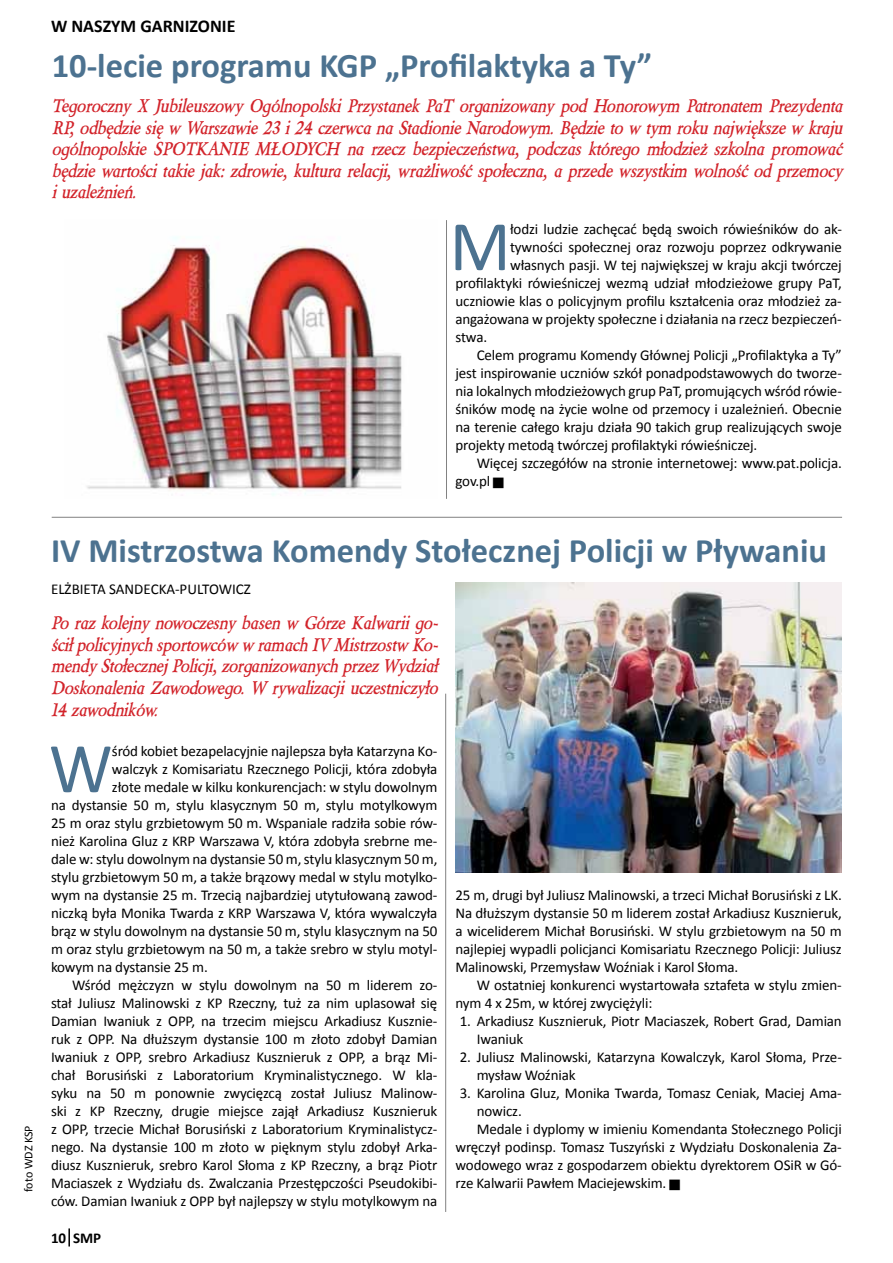
<style>
.page{position:relative;width:893px;height:1263px;background:#fff}
.page>*{position:absolute;margin:0;border:0;box-sizing:border-box;transform-origin:0 0}
.t1{font:71.7px "Calibri";color:#4c7290}
.t2{font:700 34.5px "Calibri";color:#4c7290}
.t3{font:italic 700 18px/21.6px "Berylium";color:#d2232a;text-align:justify}
.t4{font:700 18px "Calibri";color:#000}
.t5{font:15px/18px "Calibri";letter-spacing:-.01em;color:#000}
.t6{font:700 15px "Calibri";color:#000}
.t7{font:12px "Calibri";letter-spacing:-.01em;color:#000}
</style>
<div class="page">
<svg style="left:68px;top:1228px;width:2px;height:18px"></svg>
<hr style="left:445px;top:694px;width:1px;height:518px;background:#000">
<hr style="left:446px;top:220px;width:1px;height:279px;background:#000">
<img style="left:455px;top:583px;width:387px;height:290px">
<img style="left:87px;top:237px;width:315px;height:259px">
<hr style="left:52px;top:517px;width:790px;height:1px;background:#000">
<p class="t4" style="left:51px;top:15px;width:186px">W NASZYM GARNIZONIE</p>
<h2 class="t2" style="left:52px;top:43px;width:602px">10-lecie programu KGP „Profilaktyka a Ty”</h2>
<p class="t3" style="left:52px;top:95px;width:792px">Tegoroczny X Jubileuszowy Ogólnopolski Przystanek PaT organizowany pod Honorowym Patronatem Prezydenta RP, odbędzie się w Warszawie 23 i 24 czerwca na Stadionie Narodowym. Będzie to w tym roku największe w kraju ogólnopolskie SPOTKANIE MŁODYCH na rzecz bezpieczeństwa, podczas którego młodzież szkolna promować będzie wartości takie jak: zdrowie, kultura relacji, wrażliwość społeczna, a przede wszystkim wolność od przemocy i uzależnień.</p>
<h1 class="t1" style="left:449px;top:201px;width:63px">M</h1>
<p class="t5" style="left:510px;top:220px;width:333px">łodzi ludzie zachęcać będą swoich rówieśników do ak-</p>
<p class="t5" style="left:510px;top:238px;width:333px">tywności społecznej oraz rozwoju poprzez odkrywanie</p>
<p class="t5" style="left:510px;top:256px;width:333px">własnych pasji. W tej największej w kraju akcji twórczej</p>
<p class="t5" style="left:455px;top:274px;width:388px">profilaktyki rówieśniczej wezmą udział młodzieżowe grupy PaT,</p>
<p class="t5" style="left:455px;top:292px;width:388px">uczniowie klas o policyjnym profilu kształcenia oraz młodzież za-</p>
<p class="t5" style="left:455px;top:310px;width:388px">angażowana w projekty społeczne i działania na rzecz bezpieczeń-</p>
<p class="t5" style="left:455px;top:328px;width:33px">stwa.</p>
<p class="t5" style="left:477px;top:346px;width:367px">Celem programu Komendy Głównej Policji „Profilaktyka a Ty”</p>
<p class="t5" style="left:455px;top:364px;width:388px">jest inspirowanie uczniów szkół ponadpodstawowych do tworze-</p>
<p class="t5" style="left:455px;top:382px;width:388px">nia lokalnych młodzieżowych grup PaT, promujących wśród rówie-</p>
<p class="t5" style="left:455px;top:400px;width:388px">śników modę na życie wolne od przemocy i uzależnień. Obecnie</p>
<p class="t5" style="left:455px;top:418px;width:388px">na terenie całego kraju działa 90 takich grup realizujących swoje</p>
<p class="t5" style="left:455px;top:436px;width:303px">projekty metodą twórczej profilaktyki rówieśniczej.</p>
<p class="t5" style="left:477px;top:454px;width:367px">Więcej szczegółów na stronie internetowej: www.pat.policja.</p>
<p class="t5" style="left:455px;top:472px;width:36px">gov.pl</p>
<p class="t7" style="left:21px;top:1192px;width:68px;rotate:-90deg">foto WDZ KSP</p>
<h2 class="t2" style="left:51px;top:528px;width:778px">IV Mistrzostwa Komendy Stołecznej Policji w Pływaniu</h2>
<p class="t5" style="left:51px;top:580px;width:201px">ELŻBIETA SANDECKA-PULTOWICZ</p>
<p class="t3" style="left:51px;top:612px;width:388px">Po raz kolejny nowoczesny basen w Górze Kalwarii go&shy;ścił policyjnych sportowców w ramach IV Mistrzostw Ko&shy;mendy Stołecznej Policji, zorganizowanych przez Wydział Doskonalenia Zawodowego. W rywalizacji uczestniczyło 14 zawodników.</p>
<h1 class="t1" style="left:49px;top:723px;width:65px">W</h1>
<p class="t5" style="left:112px;top:742px;width:327px">śród kobiet bezapelacyjnie najlepsza była Katarzyna Ko-</p>
<p class="t5" style="left:112px;top:760px;width:327px">walczyk z Komisariatu Rzecznego Policji, która zdobyła</p>
<p class="t5" style="left:112px;top:778px;width:327px">złote medale w kilku konkurencjach: w stylu dowolnym</p>
<p class="t5" style="left:51px;top:796px;width:388px">na dystansie 50 m, stylu klasycznym 50 m, stylu motylkowym</p>
<p class="t5" style="left:51px;top:814px;width:388px">25 m oraz stylu grzbietowym 50 m. Wspaniale radziła sobie rów-</p>
<p class="t5" style="left:51px;top:832px;width:388px">nież Karolina Gluz z KRP Warszawa V, która zdobyła srebrne me-</p>
<p class="t5" style="left:51px;top:850px;width:388px">dale w: stylu dowolnym na dystansie 50 m, stylu klasycznym 50 m,</p>
<p class="t5" style="left:51px;top:868px;width:388px">stylu grzbietowym 50 m, a także brązowy medal w stylu motylko-</p>
<p class="t5" style="left:51px;top:886px;width:388px">wym na dystansie 25 m. Trzecią najbardziej utytułowaną zawod-</p>
<p class="t5" style="left:51px;top:904px;width:388px">niczką była Monika Twarda z KRP Warszawa V, która wywalczyła</p>
<p class="t5" style="left:51px;top:922px;width:388px">brąz w stylu dowolnym na dystansie 50 m, stylu klasycznym na 50</p>
<p class="t5" style="left:51px;top:940px;width:388px">m oraz stylu grzbietowym na 50 m, a także srebro w stylu motyl-</p>
<p class="t5" style="left:51px;top:958px;width:158px">kowym na dystansie 25 m.</p>
<p class="t5" style="left:72px;top:976px;width:367px">Wśród mężczyzn w stylu dowolnym na 50 m liderem zo-</p>
<p class="t5" style="left:51px;top:994px;width:388px">stał Juliusz Malinowski z KP Rzeczny, tuż za nim uplasował się</p>
<p class="t5" style="left:51px;top:1012px;width:388px">Damian Iwaniuk z OPP, na trzecim miejscu Arkadiusz Kusznie-</p>
<p class="t5" style="left:51px;top:1030px;width:388px">ruk z OPP. Na dłuższym dystansie 100 m złoto zdobył Damian</p>
<p class="t5" style="left:51px;top:1048px;width:388px">Iwaniuk z OPP, srebro Arkadiusz Kusznieruk z OPP, a brąz Mi-</p>
<p class="t5" style="left:51px;top:1066px;width:388px">chał Borusiński z Laboratorium Kryminalistycznego. W kla-</p>
<p class="t5" style="left:51px;top:1084px;width:388px">syku na 50 m ponownie zwycięzcą został Juliusz Malinow-</p>
<p class="t5" style="left:51px;top:1102px;width:388px">ski z KP Rzeczny, drugie miejsce zajął Arkadiusz Kusznieruk</p>
<p class="t5" style="left:51px;top:1120px;width:388px">z OPP, trzecie Michał Borusiński z Laboratorium Kryminalistycz-</p>
<p class="t5" style="left:51px;top:1138px;width:388px">nego. Na dystansie 100 m złoto w pięknym stylu zdobył Arka-</p>
<p class="t5" style="left:51px;top:1156px;width:388px">diusz Kusznieruk, srebro Karol Słoma z KP Rzeczny, a brąz Piotr</p>
<p class="t5" style="left:51px;top:1174px;width:388px">Maciaszek z Wydziału ds. Zwalczania Przestępczości Pseudokibi-</p>
<p class="t5" style="left:51px;top:1192px;width:388px">ców. Damian Iwaniuk z OPP był najlepszy w stylu motylkowym na</p>
<p class="t6" style="left:51px;top:1228px;width:52px">10 SMP</p>
<p class="t5" style="left:455px;top:886px;width:388px;text-align:justify">25 m, drugi był Juliusz Malinowski, a trzeci Michał Borusiński z LK.<br>Na dłuższym dystansie 50 m liderem został Arkadiusz Kusznieruk, a wiceliderem Michał Borusiński. W stylu grzbietowym na 50 m najlepiej wypadli policjanci Komisariatu Rzecznego Policji: Juliusz Malinowski, Przemysław Woźniak i Karol Słoma.</p>
<p class="t5" style="left:455px;top:976px;width:388px;text-indent:21px">W ostatniej konkurenci wystartowała sztafeta w stylu zmien&shy;nym 4 x 25m, w której zwyciężyli:</p>
<p class="t5" style="left:477px;top:1012px;width:367px;text-indent:-17px">1. Arkadiusz Kusznieruk, Piotr Maciaszek, Robert Grad, Damian<br>Iwaniuk</p>
<p class="t5" style="left:477px;top:1048px;width:367px;text-indent:-17px">2. Juliusz Malinowski, Katarzyna Kowalczyk, Karol Słoma, Prze&shy;mysław Woźniak</p>
<p class="t5" style="left:460px;top:1084px;width:384px">3. Karolina Gluz, Monika Twarda, Tomasz Ceniak, Maciej Ama-</p>
<p class="t5" style="left:477px;top:1102px;width:47px">nowicz.</p>
<p class="t5" style="left:477px;top:1120px;width:367px">Medale i dyplomy w imieniu Komendanta Stołecznego Policji</p>
<p class="t5" style="left:455px;top:1138px;width:388px">wręczył podinsp. Tomasz Tuszyński z Wydziału Doskonalenia Za-</p>
<p class="t5" style="left:455px;top:1156px;width:388px">wodowego wraz z gospodarzem obiektu dyrektorem OSiR w Gó-</p>
<p class="t5" style="left:455px;top:1174px;width:212px">rze Kalwarii Pawłem Maciejewskim.</p>
</div>
